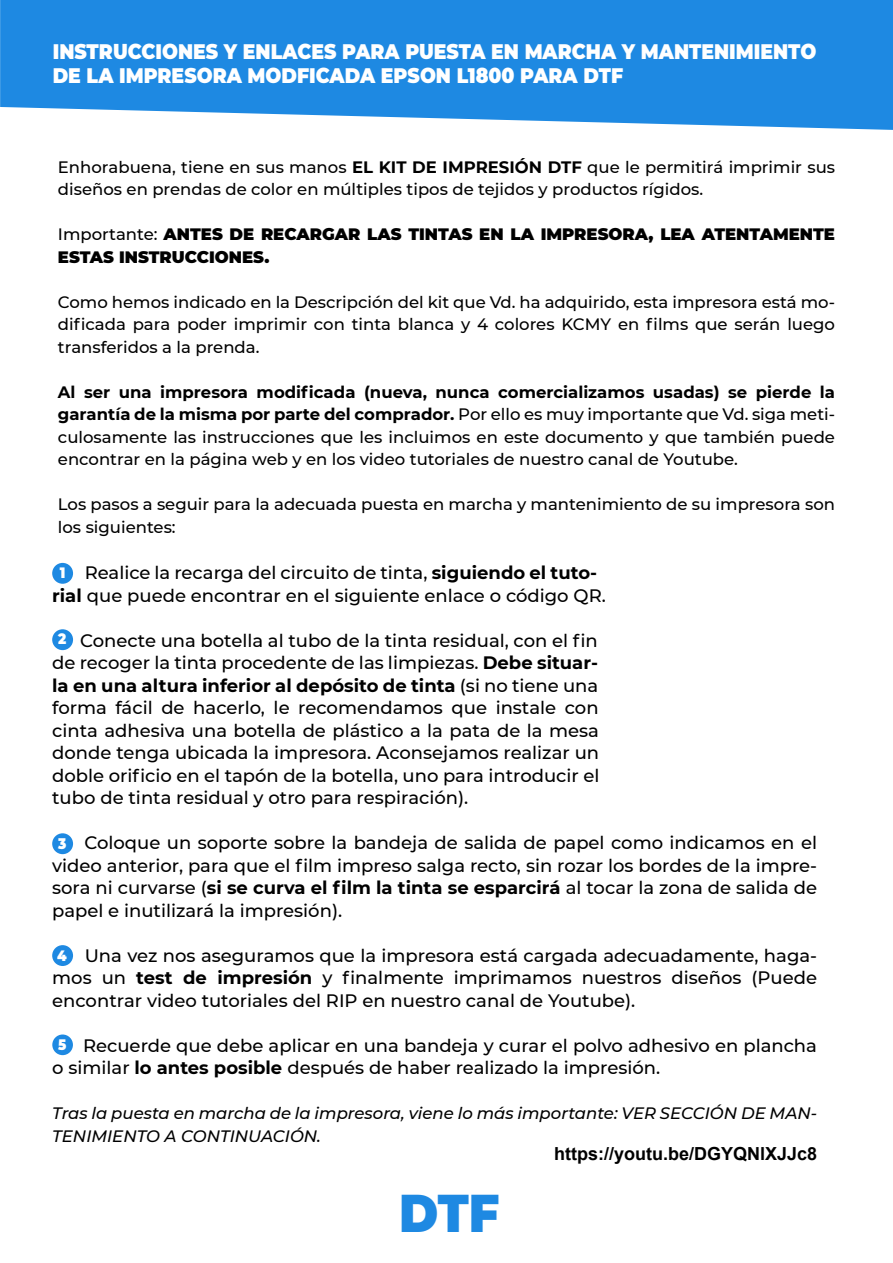
<style>
.page{position:relative;width:893px;height:1263px;background:#fff}
.page>*{position:absolute;margin:0;border:0;box-sizing:border-box;transform-origin:0 0}
.t1{font:900 52.95px "Montserrat";color:#1e89e2;scale:.9 1}
.t2{font:900 21px/23.9px "Montserrat";color:#fff;scale:.9 1}
.t3{font:500 18px/22.5px "Montserrat";color:#000;text-align:justify}
.t4{font:700 18px "Arial";color:#000}
.t5{font:500 16.5px/22.5px "Montserrat";color:#000}
.t6{font:italic 500 16.5px/22.5px "Montserrat";color:#000}
.t7{font:900 16.5px/22.5px "Montserrat";color:#000}
.t8{font:900 15px "Montserrat";color:#fff;scale:.9 1}
.t9{font:900 14.85px "Montserrat";color:#fff;scale:.9 1}
.s1{font-weight:700}
.s2{font-weight:500}
</style>
<div class="page">
<svg style="left:0;top:0;width:893px;height:130px;background:#3293e4"></svg>
<div style="left:52px;top:563px;width:21px;height:21px;background:#1e89e2;border-radius:50%"></div>
<div style="left:52px;top:629px;width:21px;height:21px;background:#1e89e2;border-radius:50%"></div>
<div style="left:52px;top:833px;width:21px;height:21px;background:#1e89e2;border-radius:50%"></div>
<div style="left:52px;top:945px;width:21px;height:21px;background:#1e89e2;border-radius:50%"></div>
<div style="left:52px;top:1034px;width:21px;height:21px;background:#1e89e2;border-radius:50%"></div>
<p class="t2" style="left:53px;top:38px;width:850px">INSTRUCCIONES Y ENLACES PARA PUESTA EN MARCHA Y MANTENIMIENTO<br>DE LA IMPRESORA MODFICADA EPSON L1800 PARA DTF</p>
<p class="t5" style="left:58px;top:155px;width:779px">Enhorabuena, tiene en sus manos <span class="s1">EL KIT DE IMPRESIÓN DTF</span> que le permitirá imprimir sus diseños en prendas de color en múltiples tipos de tejidos y productos rígidos.</p>
<p class="t7" style="left:58px;top:222px;width:779px"><span class="s2">Importante:</span> ANTES DE RECARGAR LAS TINTAS EN LA IMPRESORA, LEA ATENTAMENTE<br>ESTAS INSTRUCCIONES.</p>
<p class="t5" style="left:58px;top:290px;width:779px;text-align:justify">Como hemos indicado en la Descripción del kit que Vd. ha adquirido, esta impresora está mo&shy;dificada para poder imprimir con tinta blanca y 4 colores KCMY en films que serán luego transferidos a la prenda.</p>
<p class="t5" style="left:58px;top:380px;width:779px;text-align:justify"><span class="s1">Al ser una impresora modificada (nueva, nunca comercializamos usadas) se pierde la garantía de la misma por parte del comprador.</span> Por ello es muy importante que Vd. siga meti&shy;culosamente las instrucciones que les incluimos en este documento y que también puede encontrar en la página web y en los video tutoriales de nuestro canal de Youtube.</p>
<p class="t5" style="left:58px;top:493px;width:779px">Los pasos a seguir para la adecuada puesta en marcha y mantenimiento de su impresora son los siguientes:</p>
<p class="t3" style="left:52px;top:561px;width:555px;text-indent:33px">Realice la recarga del circuito de tinta, <span class="s1">siguiendo el tuto&shy;rial</span> que puede encontrar en el siguiente enlace o código QR.</p>
<p class="t3" style="left:52px;top:628px;width:549px;text-indent:28px">Conecte una botella al tubo de la tinta residual, con el fin de recoger la tinta procedente de las limpiezas. <span class="s1">Debe situar&shy;la en una altura inferior al depósito de tinta</span> (si no tiene una forma fácil de hacerlo, le recomendamos que instale con cinta adhesiva una botella de plástico a la pata de la mesa donde tenga ubicada la impresora. Aconsejamos realizar un doble orificio en el tapón de la botella, uno para introducir el tubo de tinta residual y otro para respiración).</p>
<p class="t3" style="left:52px;top:831px;width:766px;text-indent:32px">Coloque un soporte sobre la bandeja de salida de papel como indicamos en el video anterior, para que el film impreso salga recto, sin rozar los bordes de la impre&shy;sora ni curvarse (<span class="s1">si se curva el film la tinta se esparcirá</span> al tocar la zona de salida de papel e inutilizará la impresión).</p>
<p class="t3" style="left:52px;top:943px;width:766px;text-indent:33px">Una vez nos aseguramos que la impresora está cargada adecuadamente, haga&shy;mos un <span class="s1">test de impresión</span> y finalmente imprimamos nuestros diseños (Puede encontrar video tutoriales del RIP en nuestro canal de Youtube).</p>
<p class="t3" style="left:52px;top:1033px;width:766px;text-indent:31px">Recuerde que debe aplicar en una bandeja y curar el polvo adhesivo en plancha o similar <span class="s1">lo antes posible</span> después de haber realizado la impresión.</p>
<p class="t6" style="left:52px;top:1101px;width:766px">Tras la puesta en marcha de la impresora, viene lo más importante: VER SECCIÓN DE MAN-<br>TENIMIENTO A CONTINUACIÓN.</p>
<p class="t8" style="left:60px;top:561px;width:8px">1</p>
<p class="t8" style="left:58px;top:627px;width:11px">2</p>
<p class="t8" style="left:58px;top:832px;width:11px">3</p>
<p class="t8" style="left:57px;top:944px;width:12px">4</p>
<p class="t9" style="left:58px;top:1034px;width:11px">5</p>
<h1 class="t1" style="left:399px;top:1173px;width:113px">DTF</h1>
<p class="t4" style="left:554px;top:1141px;width:265px">https://youtu.be/DGYQNlXJJc8</p>
</div>
